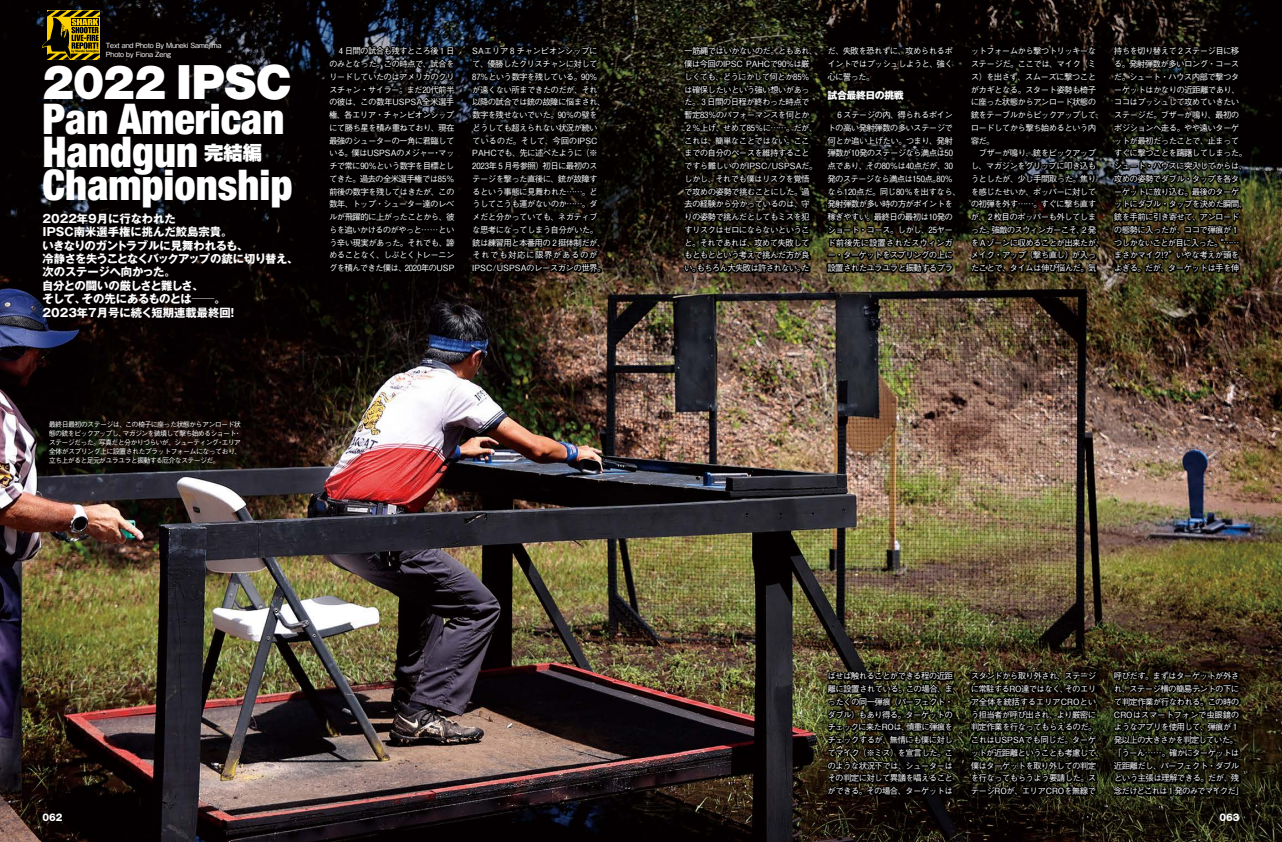
<style>
.page{position:relative;width:1282px;height:842px;background:#fff}
.page>*{position:absolute;margin:0;border:0;box-sizing:border-box;transform-origin:0 0}
.t1{font:900 47.4px "Helvetica Neue LT Std";letter-spacing:-.01em;color:#fff}
.t2{font:900 condensed 42.4px/33.3px "Helvetica Neue LT Std";color:#fff}
.t3{font:900 19.3px "Gothic MB101 Pro";color:#fff}
.t4{font:700 11.3px/13.5px "Gothic MB101 Pro";letter-spacing:-.01em;color:#fff}
.t5{font:800 10.6px "Helvetica Neue LT Std";color:#fff}
.t6{font:800 9.9px "Gothic MB101 Pro";letter-spacing:-.035em;color:#fff}
.t7{font:500 8.5px/12.8px "Gothic BBB Pro";letter-spacing:-.08em;color:#fff}
.t8{font:500 7.1px/9.2px "Gothic BBB Pro";letter-spacing:-.1em;color:#fff;text-align:justify}
.t9{font:500 7.1px/9.2px "Gothic BBB Pro";letter-spacing:-.025em;color:#fff}
</style>
<div class="page">
<img style="left:0;top:0;width:1281px;height:842px">
<svg style="left:42px;top:11px;width:58px;height:49px;background:#6e5a00"></svg>
<div style="left:327px;top:46px;width:129px;height:227px;background:#000"></div>
<div style="left:471px;top:46px;width:130px;height:227px;background:#000"></div>
<svg style="left:683px;top:46px;width:130px;height:227px;background:#0c0b07"></svg>
<svg style="left:826px;top:45px;width:130px;height:228px;background:#0b0905"></svg>
<svg style="left:969px;top:46px;width:130px;height:227px;background:#0b0906"></svg>
<svg style="left:1112px;top:46px;width:131px;height:227px;background:#11100a"></svg>
<svg style="left:826px;top:671px;width:127px;height:125px;background:#14140b"></svg>
<svg style="left:969px;top:671px;width:130px;height:125px;background:#101008"></svg>
<svg style="left:1112px;top:670px;width:128px;height:126px;background:#121108"></svg>
<p class="t9" style="left:106px;top:40px;width:117px">Text and Photo By Muneki Samejima<br>Photo by Fiona Zeng</p>
<p class="t7" style="left:329px;top:44px;width:127px;text-align:justify;text-indent:10px">４日間の試合も残すところ後１日のみとなった。この時点で、試合をリードしていたのはアメリカのクリスチャン・サイラー。まだ20代前半の彼は、この数年USPSA全米選手権、各エリア・チャンピオンシップにて勝ち星を積み重ねており、現在最強のシューターの一角に君臨している。僕はUSPSAのメジャー・マッチで常に90％という数字を目標としてきた。過去の全米選手権では85％前後の数字を残してはきたが、この数年、トップ・シューター達のレベルが飛躍的に上がったことから、彼らを追いかけるのがやっと……という辛い現実があった。それでも、諦めることなく、しぶとくトレーニングを積んできた僕は、2020年のUSP</p>
<p class="t7" style="left:472px;top:44px;width:135px">SAエリア８チャンピオンシップにて、優勝したクリスチャンに対して<br>87％という数字を残している。90％が遠くない所まできたのだが、それ以降の試合では銃の故障に悩まされ、数字を残せないでいた。90％の壁をどうしても超えられない状況が続いているのだ。そして、今回のIPSC<br>PAHCでも、先に述べたように（※<br>2023年５月号参照）初日に最初のステージを撃った直後に、銃が故障するという事態に見舞われた……。どうしてこうも運がないのか……。ダメだと分かっていても、ネガティブな思考になってしまう自分がいた。銃は練習用と本番用の２挺体制だが、それでも対応に限界があるのが<br>IPSC/USPSAのレースガンの世界。</p>
<p class="t7" style="left:684px;top:44px;width:135px">一筋縄ではいかないのだ。ともあれ、僕は今回のIPSC PAHCで90％は厳しくても、どうにかして何とか85％は確保したいという強い想いがあった。３日間の日程が終わった時点で暫定83％のパフォーマンスを何とか<br>２％上げ、せめて85％に……。だが、これは、簡単なことではない。ここまでの自分のペースを維持することですら難しいのがIPSC/USPSAだ。しかし、それでも僕はリスクを覚悟で攻めの姿勢で挑むことにした。過去の経験から分かっているのは、守りの姿勢で挑んだとしてもミスを犯すリスクはゼロにならないということ。それであれば、攻めて失敗してもともとという考えで挑んだ方が良い。もちろん大失敗は許されない。た</p>
<p class="t7" style="left:827px;top:44px;width:127px;text-align:justify">だ、失敗を恐れずに、攻められるポイントではプッシュしようと、強く心に誓った。</p>
<h1 class="t1" style="left:43px;top:53px;width:251px">2022 IPSC</h1>
<p class="t6" style="left:827px;top:87px;width:78px">試合最終日の挑戦</p>
<p class="t7" style="left:827px;top:107px;width:135px;text-indent:10px">６ステージの内、得られるポイントの高い発射弾数の多いステージで何とか追い上げたい。つまり、発射弾数が1 0発のステージなら満点は50点であり、その80％は40点だが、30発のステージなら満点は1 50点。80％なら1 20点だ。同じ80％を出すなら、発射弾数が多い時の方がポイントを稼ぎやすい。最終日の最初は1 0発のショート・コース。しかし、25ヤード前後先に設置されたスウィンガー・ターゲットをスプリングの上に設置されたユラユラと振動するプラ</p>
<h2 class="t2" style="left:43px;top:101px;width:251px">Pan American<br>Handgun<br>Championship</h2>
<h3 class="t3" style="left:204px;top:136px;width:59px">完結編</h3>
<h3 class="t4" style="left:42px;top:210px;width:258px">2022年９月に行なわれた<br>IPSC南米選手権に挑んだ鮫島宗貴。<br>いきなりのガントラブルに見舞われるも、<br>冷静さを失うことなくバックアップの銃に切り替え、次のステージへ向かった。<br>自分との闘いの厳しさと難しさ、<br>そして、その先にあるものとは──。<br>2023年７月号に続く短期連載最終回！</h3>
<p class="t7" style="left:970px;top:44px;width:135px">ットフォームから撃つトリッキーなステージだ。ここでは、マイク（ミス）を出さず、スムーズに撃つことがカギとなる。スタート姿勢も椅子に座った状態からアンロード状態の銃をテーブルからピックアップして、ロードしてから撃ち始めるという内容だ。<br>　ブザーが鳴り、銃をピックアップし、マガジンをグリップに叩き込もうとしたが、少し手間取った。焦りを感じたせいか、ポッパーに対しての初弾を外す……。すぐに撃ち直すが、２枚目のポッパーも外してしまった。強敵のスウィンガーこそ、２発をＡゾーンに収めることが出来たが、メイク・アップ（撃ち直し）が入ったことで、タイムは伸び悩んだ。気</p>
<p class="t7" style="left:1113px;top:44px;width:135px">持ちを切り替えて２ステージ目に移る。発射弾数が多いロング・コースだ。シュート・ハウス内部で撃つターゲットはかなりの近距離であり、ココはプッシュして攻めていきたいステージだ。ブザーが鳴り、最初のポジションへ走る。やや遠いターゲットが最初だったことで、止まってすぐに撃つことを躊躇してしまった。シュート・ハウスに突入してからは、攻めの姿勢でダブル・タップを各ターゲットに放り込む。最後のターゲットにダブル・タップを決めた瞬間、銃を手前に引き寄せて、アンロードの態勢に入ったが、ココで弾痕が１つしかないことが目に入った。“……まさかマイク!?”いやな考えが頭をよぎる。だが、ターゲットは手を伸</p>
<p class="t8" style="left:49px;top:418px;width:194px">最終日最初のステージは、この椅子に座った状態からアンロード状態の銃をピックアップし、マガジンを装填して撃ち始めるショート・ステージだった。写真だと分かりづらいが、シューティング・エリア全体がスプリング上に設置されたプラットフォームになっており、立ち上がると足元がユラユラと振動する厄介なステージだ。</p>
<p class="t7" style="left:827px;top:669px;width:127px;text-align:justify">ばせば触れることができる程の近距離に設置されている。この場合、まったくの同一弾痕（パーフェクト・ダブル）もあり得る。ターゲットのチェックに来たROは、慎重に弾痕をチェックするが、無情にも僕に対してマイク（※ミス）を宣言した。このような状況下では、シューターはその判定に対して異議を唱えることができる。その場合、ターゲットは</p>
<p class="t7" style="left:970px;top:669px;width:135px">スタンドから取り外され、ステージに常駐するRO達ではなく、そのエリア全体を統括するエリアCROという担当者が呼び出され、より厳密に判定作業を行なってもらえるのだ。これはUSPSAでも同じだ。ターゲットが近距離ということも考慮して、僕はターゲットを取り外しての判定を行なってもらうよう要請した。ステージROが、エリアCROを無線で</p>
<p class="t7" style="left:1113px;top:669px;width:132px">呼びだす。まずはターゲットが外され、ステージ横の簡易テントの下にて判定作業が行なわれる。この時の<br>CROはスマートフォンで虫眼鏡のようなアプリを使用して、弾痕が１発以上の大きさかを判定していた。「うーん……。確かにターゲットは近距離だし、パーフェクト・ダブルという主張は理解できる。だが、残念だけどこれは１発のみでマイクだ」</p>
<p class="t5" style="left:43px;top:810px;width:22px">062</p>
<p class="t5" style="left:1219px;top:810px;width:22px">063</p>
</div>
